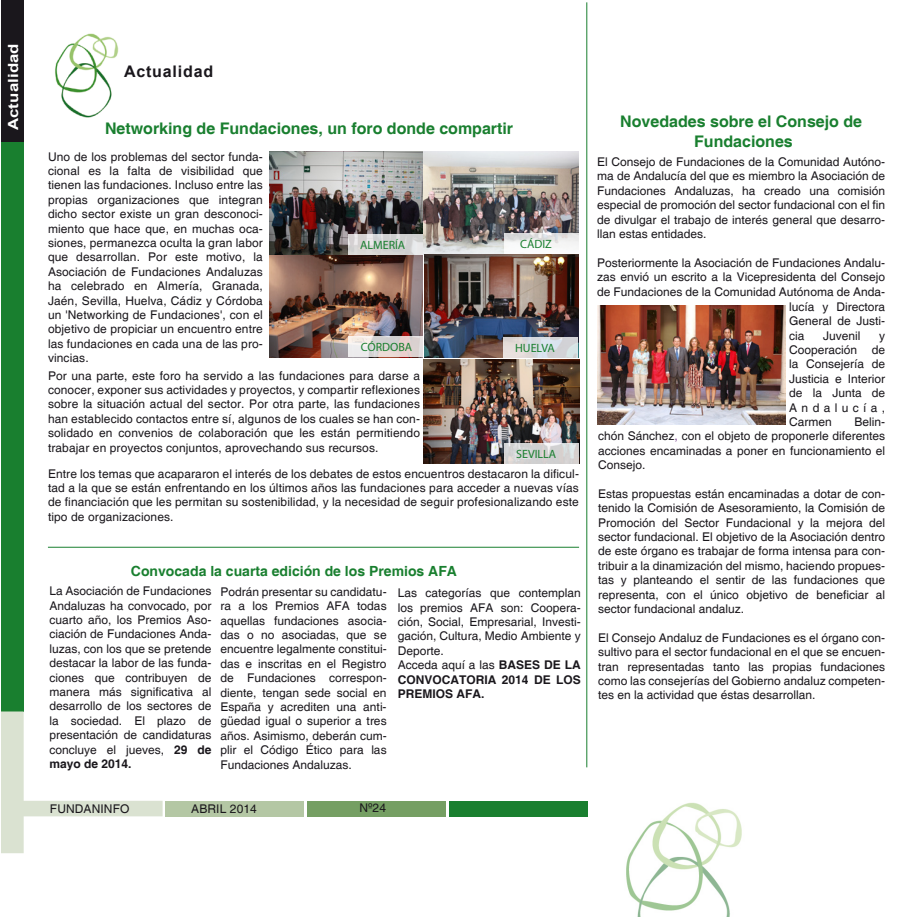
<style>
.page{position:relative;width:897px;height:917px;background:#fff}
.page>*{position:absolute;margin:0;border:0;box-sizing:border-box;transform-origin:0 0}
.t1{font:700 16px/19.2px "Helvetica";color:#197f2f;text-align:center}
.t2{font:700 16px "Arial";letter-spacing:.05em;color:#1a171c}
.t3{font:700 14px "Helvetica";color:#197f2f}
.t4{font:700 14px "Arial";letter-spacing:.01em;color:#fff;scale:1.2 1}
.t5{font:12px/14.4px "Helvetica";color:#1a171c;text-align:justify}
.t6{font:12px "Myriad Pro";color:#197f2f}
.s1{font-weight:700}
.s2{color:#75398b}
</style>
<div class="page">
<hr style="left:896px;top:0;width:1px;height:142px;background:#1a171c">
<hr style="left:896px;top:142px;width:1px;height:569px;background:#197f2f">
<div style="left:1px;top:0;width:23px;height:142px;background:#1a171c"></div>
<div style="left:1px;top:142px;width:23px;height:569px;background:#197f2f"></div>
<svg style="left:1px;top:711px;width:162px;height:142px"></svg>
<div style="left:165px;top:801px;width:139px;height:15px;background:#b4c7a4"></div>
<div style="left:307px;top:801px;width:139px;height:15px;background:#759f63"></div>
<div style="left:449px;top:801px;width:139px;height:15px;background:#197f2f"></div>
<img style="left:55px;top:33px;width:64px;height:85px">
<hr style="left:586px;top:2px;width:1px;height:765px;background:#197f2f">
<img style="left:626px;top:802px;width:116px;height:115px">
<img style="left:269px;top:151px;width:310px;height:104px">
<svg style="left:348px;top:234px;width:75px;height:21px;fill:#d5d3d3"></svg>
<svg style="left:504px;top:233px;width:75px;height:21px;fill:#f5f5f5"></svg>
<img style="left:269px;top:255px;width:153px;height:102px">
<svg style="left:348px;top:336px;width:75px;height:21px"></svg>
<img style="left:424px;top:255px;width:154px;height:102px">
<svg style="left:503px;top:337px;width:75px;height:21px"></svg>
<img style="left:423px;top:360px;width:156px;height:103px">
<svg style="left:504px;top:443px;width:75px;height:21px;fill:#d4d1d2"></svg>
<hr style="left:48px;top:547px;width:531px;height:1px;background:#197f2f">
<img style="left:597px;top:306px;width:188px;height:118px">
<p class="t4" style="left:4px;top:130px;width:74px;rotate:-90deg">Actualidad</p>
<h1 class="t2" style="left:124px;top:60px;width:90px">Actualidad</h1>
<h1 class="t1" style="left:105px;top:120px;width:410px">Networking de Fundaciones, un foro donde compartir</h1>
<p class="t5" style="left:48px;top:150px;width:216px">Uno de los problemas del sector funda&shy;cional es la falta de visibilidad que tienen las fundaciones. Incluso entre las propias organizaciones que integran dicho sector existe un gran desconoci&shy;miento que hace que, en muchas oca&shy;siones, permanezca oculta la gran labor que desarrollan. Por este motivo, la Asociación de Fundaciones Andaluzas ha celebrado en Almería, Granada, Jaén, Sevilla, Huelva, Cádiz y Córdoba un 'Networking de Fundaciones', con el objetivo de propiciar un encuentro entre las fundaciones en cada una de las pro&shy;vincias.</p>
<p class="t5" style="left:48px;top:369px;width:373px">Por una parte, este foro ha servido a las fundaciones para darse a conocer, exponer sus actividades y proyectos, y compartir reflexiones sobre la situación actual del sector. Por otra parte, las fundaciones han establecido contactos entre sí, algunos de los cuales se han con&shy;solidado en convenios de colaboración que les están permitiendo trabajar en proyectos conjuntos, aprovechando sus recursos.</p>
<p class="t6" style="left:360px;top:238px;width:47px">ALMERÍA</p>
<p class="t6" style="left:520px;top:237px;width:33px">CÁDIZ</p>
<p class="t6" style="left:361px;top:340px;width:53px">CÓRDOBA</p>
<p class="t6" style="left:515px;top:341px;width:41px">HUELVA</p>
<p class="t6" style="left:516px;top:447px;width:42px">SEVILLA</p>
<p class="t5" style="left:48px;top:467px;width:532px">Entre los temas que acapararon el interés de los debates de estos encuentros destacaron la dificul&shy;tad a la que se están enfrentando en los últimos años las fundaciones para acceder a nuevas vías de financiación que les permitan su sostenibilidad, y la necesidad de seguir profesionalizando este tipo de organizaciones.</p>
<p class="t3" style="left:131px;top:562px;width:327px">Convocada la cuarta edición de los Premios AFA</p>
<p class="t5" style="left:49px;top:584px;width:164px">La Asociación de Fundaciones Andaluzas ha convocado, por cuarto año, los Premios Aso&shy;ciación de Fundaciones Anda&shy;luzas, con los que se pretende destacar la labor de las funda&shy;ciones que contribuyen de manera más significativa al desarrollo de los sectores de la sociedad. El plazo de presentación de candidaturas concluye el jueves, <span class="s1">29 de mayo de 2014.</span></p>
<p class="t5" style="left:220px;top:585px;width:168px">Podrán presentar su candidatu&shy;ra a los Premios AFA todas aquellas fundaciones asocia&shy;das o no asociadas, que se encuentre legalmente constitui&shy;das e inscritas en el Registro de Fundaciones correspon&shy;diente, tengan sede social en España y acrediten una anti&shy;güedad igual o superior a tres años. Asimismo, deberán cum&shy;plir el Código Ético para las Fundaciones Andaluzas.</p>
<p class="t5" style="left:398px;top:586px;width:185px;text-align:left">Las categorías que contemplan los premios AFA son: Coopera&shy;ción, Social, Empresarial, Investi&shy;gación, Cultura, Medio Ambiente y<br>Deporte.<br>Acceda aquí a las <span class="s1">BASES DE LA<br>CONVOCATORIA 2014 DE LOS<br>PREMIOS AFA.</span></p>
<p class="t5" style="left:50px;top:802px;width:81px">FUNDANINFO</p>
<p class="t5" style="left:191px;top:802px;width:67px">ABRIL 2014</p>
<p class="t5" style="left:359px;top:801px;width:28px">Nº24</p>
<h1 class="t1" style="left:620px;top:113px;width:243px">Novedades sobre el Consejo de<br>Fundaciones</h1>
<p class="t5" style="left:597px;top:155px;width:290px">El Consejo de Fundaciones de la Comunidad Autóno&shy;ma de Andalucía del que es miembro la Asociación de Fundaciones Andaluzas, ha creado una comisión especial de promoción del sector fundacional con el fin de divulgar el trabajo de interés general que desarro&shy;llan estas entidades.</p>
<p class="t5" style="left:597px;top:256px;width:290px">Posteriormente la Asociación de Fundaciones Andalu-</p>
<p class="t5" style="left:597px;top:270px;width:290px">zas envió un escrito a la Vicepresidenta del Consejo</p>
<p class="t5" style="left:597px;top:285px;width:290px">de Fundaciones de la Comunidad Autónoma de Anda-</p>
<p class="t5" style="left:789px;top:300px;width:97px">lucía y Directora</p>
<p class="t5" style="left:789px;top:314px;width:97px">General de Justi-</p>
<p class="t5" style="left:789px;top:329px;width:17px">cia</p>
<p class="t5" style="left:823px;top:329px;width:39px">Juvenil</p>
<p class="t5" style="left:789px;top:329px;width:98px;text-indent:90px">y Cooperación de la Consejería de Justicia e Interior de la Junta de Andalucía, Carmen</p>
<p class="t5" style="left:598px;top:415px;width:289px;text-indent:256px">Belin&shy;chón Sánchez<span class="s2">,</span> con el objeto de proponerle diferentes acciones encaminadas a poner en funcionamiento el Consejo.</p>
<p class="t5" style="left:598px;top:487px;width:289px">Estas propuestas están encaminadas a dotar de con&shy;tenido la Comisión de Asesoramiento, la Comisión de Promoción del Sector Fundacional y la mejora del sector fundacional. El objetivo de la Asociación dentro de este órgano es trabajar de forma intensa para con&shy;tribuir a la dinamización del mismo, haciendo propues&shy;tas y planteando el sentir de las fundaciones que representa, con el único objetivo de beneficiar al sector fundacional andaluz.</p>
<p class="t5" style="left:598px;top:631px;width:289px">El Consejo Andaluz de Fundaciones es el órgano con&shy;sultivo para el sector fundacional en el que se encuen&shy;tran representadas tanto las propias fundaciones como las consejerías del Gobierno andaluz competen&shy;tes en la actividad que éstas desarrollan.</p>
</div>
